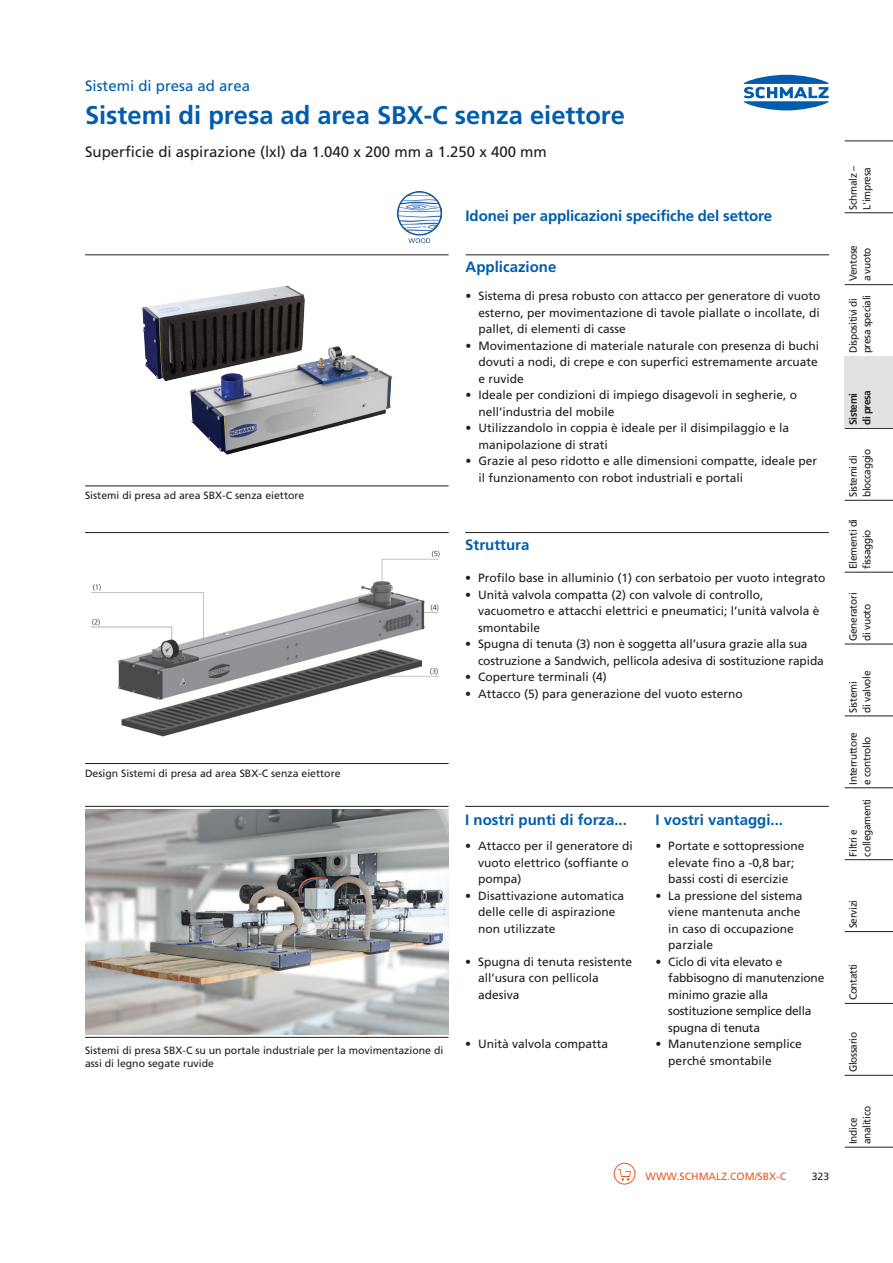
<style>
.page{position:relative;width:893px;height:1263px;background:#fff}
.page>*{position:absolute;margin:0;border:0;box-sizing:border-box;transform-origin:0 0}
.Produkt-Beschreibung{font:700 25.5px "Frutiger LT";color:#015dac}
.Produkt-Beschreibung-2{font:700 15px "Frutiger LT";color:#015dac}
.Produkt-Beschreibung-3{font:15px "Frutiger LT";color:#231f20}
.Produkt-Beschreibung-4{font:15px "Frutiger LT";color:#015dac}
.Produkt-Beschreibung-5{font:12px/16.5px "Frutiger LT";color:#231f20}
.Produkt-Beschreibung-6{font:12px/16.5px "Frutiger LT";letter-spacing:-.02em;color:#231f20}
.Global-Taben-inaktiv{font:10.5px "Frutiger LT";letter-spacing:-.03em;color:#231f20;scale:.96 1}
.Produkt-Bilduntersch{font:10.5px/13.5px "Frutiger LT";color:#231f20}
.Global-URL{font:10.5px "Frutiger LT";color:#f15921}
.Global-Taben-aktiv{font:700 10.5px "Frutiger LT";letter-spacing:-.03em;color:#231f20;scale:.96 1}
.Global-Pagina-R{font:10.5px "Frutiger LT";color:#231f20}
</style>
<div class="page">
<svg style="left:744px;top:75px;width:85px;height:35px"></svg>
<hr style="left:845px;top:141px;width:48px;height:1px;background:#231f20">
<hr style="left:845px;top:212px;width:48px;height:1px;background:#231f20">
<hr style="left:845px;top:284px;width:48px;height:1px;background:#231f20">
<hr style="left:845px;top:356px;width:48px;height:1px;background:#231f20">
<hr style="left:845px;top:428px;width:48px;height:1px;background:#231f20">
<hr style="left:845px;top:500px;width:48px;height:1px;background:#231f20">
<hr style="left:845px;top:572px;width:48px;height:1px;background:#231f20">
<hr style="left:845px;top:644px;width:48px;height:1px;background:#231f20">
<hr style="left:845px;top:716px;width:48px;height:1px;background:#231f20">
<hr style="left:845px;top:787px;width:48px;height:1px;background:#231f20">
<hr style="left:845px;top:859px;width:48px;height:1px;background:#231f20">
<hr style="left:845px;top:931px;width:48px;height:1px;background:#231f20">
<hr style="left:845px;top:1003px;width:48px;height:1px;background:#231f20">
<hr style="left:845px;top:1075px;width:48px;height:1px;background:#231f20">
<hr style="left:845px;top:1147px;width:48px;height:1px;background:#231f20">
<div style="left:845px;top:357px;width:48px;height:71px;background:#e1e2e4"></div>
<svg style="left:618px;top:1169px;width:13px;height:11px"></svg>
<div style="left:614px;top:1163px;width:21px;height:21px;border:1px solid #f15921;border-radius:50%"></div>
<hr style="left:85px;top:255px;width:364px;height:1px;background:#231f20">
<hr style="left:85px;top:486px;width:364px;height:1px;background:#231f20">
<hr style="left:466px;top:255px;width:363px;height:1px;background:#231f20">
<img style="left:141px;top:285px;width:252px;height:170px">
<hr style="left:85px;top:532px;width:364px;height:1px;background:#231f20">
<hr style="left:85px;top:763px;width:364px;height:1px;background:#231f20">
<img style="left:90px;top:550px;width:350px;height:187px">
<hr style="left:465px;top:532px;width:364px;height:1px;background:#231f20">
<hr style="left:85px;top:806px;width:364px;height:1px;background:#231f20">
<img style="left:85px;top:809px;width:364px;height:226px">
<hr style="left:465px;top:806px;width:364px;height:1px;background:#231f20">
<img style="left:398px;top:191px;width:44px;height:52px">
<hr style="left:85px;top:1037px;width:364px;height:1px;background:#231f20">
<p class="Produkt-Beschreibung-4" style="left:85px;top:77px;width:167px">Sistemi di presa ad area</p>
<p class="Produkt-Beschreibung" style="left:85px;top:100px;width:541px">Sistemi di presa ad area SBX-C senza eiettore</p>
<p class="Produkt-Beschreibung-3" style="left:85px;top:143px;width:463px">Superficie di aspirazione (lxl) da 1.040 x 200 mm a 1.250 x 400 mm</p>
<p class="Produkt-Beschreibung-2" style="left:466px;top:207px;width:308px">Idonei per applicazioni specifiche del settore</p>
<p class="Produkt-Beschreibung-2" style="left:466px;top:258px;width:92px">Applicazione</p>
<p class="Produkt-Bilduntersch" style="left:85px;top:489px;width:221px">Sistemi di presa ad area SBX-C senza eiettore</p>
<p class="Produkt-Beschreibung-5" style="left:478px;top:288px;width:344px;text-align:justify;text-indent:-13px">• Sistema di presa robusto con attacco per generatore di vuoto esterno, per movimentazione di tavole piallate o incollate, di pallet, di elementi di casse</p>
<p class="Produkt-Beschreibung-5" style="left:478px;top:337px;width:342px;text-align:justify;text-indent:-13px">• Movimentazione di materiale naturale con presenza di buchi dovuti a nodi, di crepe e con superfici estremamente arcuate e ruvide</p>
<p class="Produkt-Beschreibung-5" style="left:478px;top:387px;width:320px;text-indent:-13px">• Ideale per condizioni di impiego disagevoli in segherie, o nell’industria del mobile</p>
<p class="Produkt-Beschreibung-5" style="left:478px;top:420px;width:312px;text-indent:-13px">• Utilizzandolo in coppia è ideale per il disimpilaggio e la manipolazione di strati</p>
<p class="Produkt-Beschreibung-5" style="left:478px;top:453px;width:340px;text-indent:-13px">• Grazie al peso ridotto e alle dimensioni compatte, ideale per il funzionamento con robot industriali e portali</p>
<p class="Produkt-Beschreibung-2" style="left:465px;top:536px;width:66px">Struttura</p>
<p class="Produkt-Beschreibung-5" style="left:465px;top:570px;width:362px">• Profilo base in alluminio (1) con serbatoio per vuoto integrato</p>
<p class="Produkt-Beschreibung-5" style="left:478px;top:586px;width:343px;text-indent:-13px">• Unità valvola compatta (2) con valvole di controllo, vacuometro e attacchi elettrici e pneumatici; l’unità valvola è smontabile</p>
<p class="Produkt-Beschreibung-5" style="left:478px;top:636px;width:347px;text-indent:-13px">• Spugna di tenuta (3) non è soggetta all’usura grazie alla sua costruzione a Sandwich, pellicola adesiva di sostituzione rapida</p>
<p class="Produkt-Beschreibung-5" style="left:465px;top:669px;width:143px">• Coperture terminali (4)</p>
<p class="Produkt-Beschreibung-5" style="left:465px;top:685px;width:279px">• Attacco (5) para generazione del vuoto esterno</p>
<p class="Produkt-Bilduntersch" style="left:85px;top:767px;width:257px">Design Sistemi di presa ad area SBX-C senza eiettore</p>
<p class="Produkt-Bilduntersch" style="left:85px;top:1043px;width:360px">Sistemi di presa SBX-C su un portale industriale per la movimentazione di assi di legno segate ruvide</p>
<p class="Produkt-Beschreibung-2" style="left:465px;top:811px;width:163px">I nostri punti di forza...</p>
<p class="Produkt-Beschreibung-2" style="left:656px;top:811px;width:129px">I vostri vantaggi...</p>
<p class="Produkt-Beschreibung-5" style="left:478px;top:838px;width:156px;text-indent:-13px">• Attacco per il generatore di vuoto elettrico (soffiante o pompa)</p>
<p class="Produkt-Beschreibung-5" style="left:656px;top:838px;width:150px;text-align:center">• Portate e sottopressione elevate fino a -0,8 bar; bassi costi di esercizie</p>
<p class="Produkt-Beschreibung-5" style="left:478px;top:887px;width:148px;text-indent:-13px">• Disattivazione automatica delle celle di aspirazione non utilizzate</p>
<p class="Produkt-Beschreibung-5" style="left:668px;top:887px;width:136px;text-indent:-13px">• La pressione del sistema viene mantenuta anche in caso di occupazione parziale</p>
<p class="Produkt-Beschreibung-5" style="left:478px;top:953px;width:156px;text-indent:-13px">• Spugna di tenuta resistente all’usura con pellicola adesiva</p>
<p class="Produkt-Beschreibung-6" style="left:668px;top:953px;width:158px;text-indent:-13px">• Ciclo di vita elevato e fabbisogno di manutenzione minimo grazie alla sostituzione semplice della spugna di tenuta</p>
<p class="Produkt-Beschreibung-5" style="left:465px;top:1036px;width:144px">• Unità valvola compatta</p>
<p class="Produkt-Beschreibung-5" style="left:668px;top:1036px;width:135px;text-indent:-13px">• Manutenzione semplice perché smontabile</p>
<p class="Global-URL" style="left:646px;top:1170px;width:142px">WWW.SCHMALZ.COM/SBX-C</p>
<p class="Global-Pagina-R" style="left:812px;top:1170px;width:19px">323</p>
<p class="Global-Taben-inaktiv" style="left:847px;top:210px;width:47px;rotate:-90deg">Schmalz –</p>
<p class="Global-Taben-inaktiv" style="left:860px;top:210px;width:46px;rotate:-90deg">L'impresa</p>
<p class="Global-Taben-inaktiv" style="left:847px;top:281px;width:39px;rotate:-90deg">Ventose</p>
<p class="Global-Taben-inaktiv" style="left:860px;top:281px;width:37px;rotate:-90deg">a vuoto</p>
<p class="Global-Taben-inaktiv" style="left:847px;top:353px;width:59px;rotate:-90deg">Dispositivi di</p>
<p class="Global-Taben-inaktiv" style="left:860px;top:353px;width:62px;rotate:-90deg">presa speciali</p>
<p class="Global-Taben-aktiv" style="left:847px;top:425px;width:35px;rotate:-90deg">Sistemi</p>
<p class="Global-Taben-aktiv" style="left:860px;top:425px;width:38px;rotate:-90deg">di presa</p>
<p class="Global-Taben-inaktiv" style="left:847px;top:497px;width:45px;rotate:-90deg">Sistemi di</p>
<p class="Global-Taben-inaktiv" style="left:860px;top:497px;width:52px;rotate:-90deg">bloccaggio</p>
<p class="Global-Taben-inaktiv" style="left:847px;top:569px;width:54px;rotate:-90deg">Elementi di</p>
<p class="Global-Taben-inaktiv" style="left:860px;top:569px;width:42px;rotate:-90deg">fissaggio</p>
<p class="Global-Taben-inaktiv" style="left:847px;top:641px;width:52px;rotate:-90deg">Generatori</p>
<p class="Global-Taben-inaktiv" style="left:860px;top:641px;width:40px;rotate:-90deg">di vuoto</p>
<p class="Global-Taben-inaktiv" style="left:847px;top:713px;width:34px;rotate:-90deg">Sistemi</p>
<p class="Global-Taben-inaktiv" style="left:860px;top:713px;width:45px;rotate:-90deg">di valvole</p>
<p class="Global-Taben-inaktiv" style="left:847px;top:785px;width:56px;rotate:-90deg">Interruttore</p>
<p class="Global-Taben-inaktiv" style="left:860px;top:785px;width:51px;rotate:-90deg">e controllo</p>
<p class="Global-Taben-inaktiv" style="left:860px;top:856px;width:62px;rotate:-90deg">collegamenti</p>
<p class="Global-Taben-inaktiv" style="left:847px;top:856px;width:30px;rotate:-90deg">Filtri e</p>
<p class="Global-Taben-inaktiv" style="left:847px;top:928px;width:31px;rotate:-90deg">Servizi</p>
<p class="Global-Taben-inaktiv" style="left:847px;top:1000px;width:40px;rotate:-90deg">Contatti</p>
<p class="Global-Taben-inaktiv" style="left:847px;top:1072px;width:43px;rotate:-90deg">Glossario</p>
<p class="Global-Taben-inaktiv" style="left:847px;top:1144px;width:29px;rotate:-90deg">Indice</p>
<p class="Global-Taben-inaktiv" style="left:860px;top:1144px;width:41px;rotate:-90deg">analitico</p>
</div>
